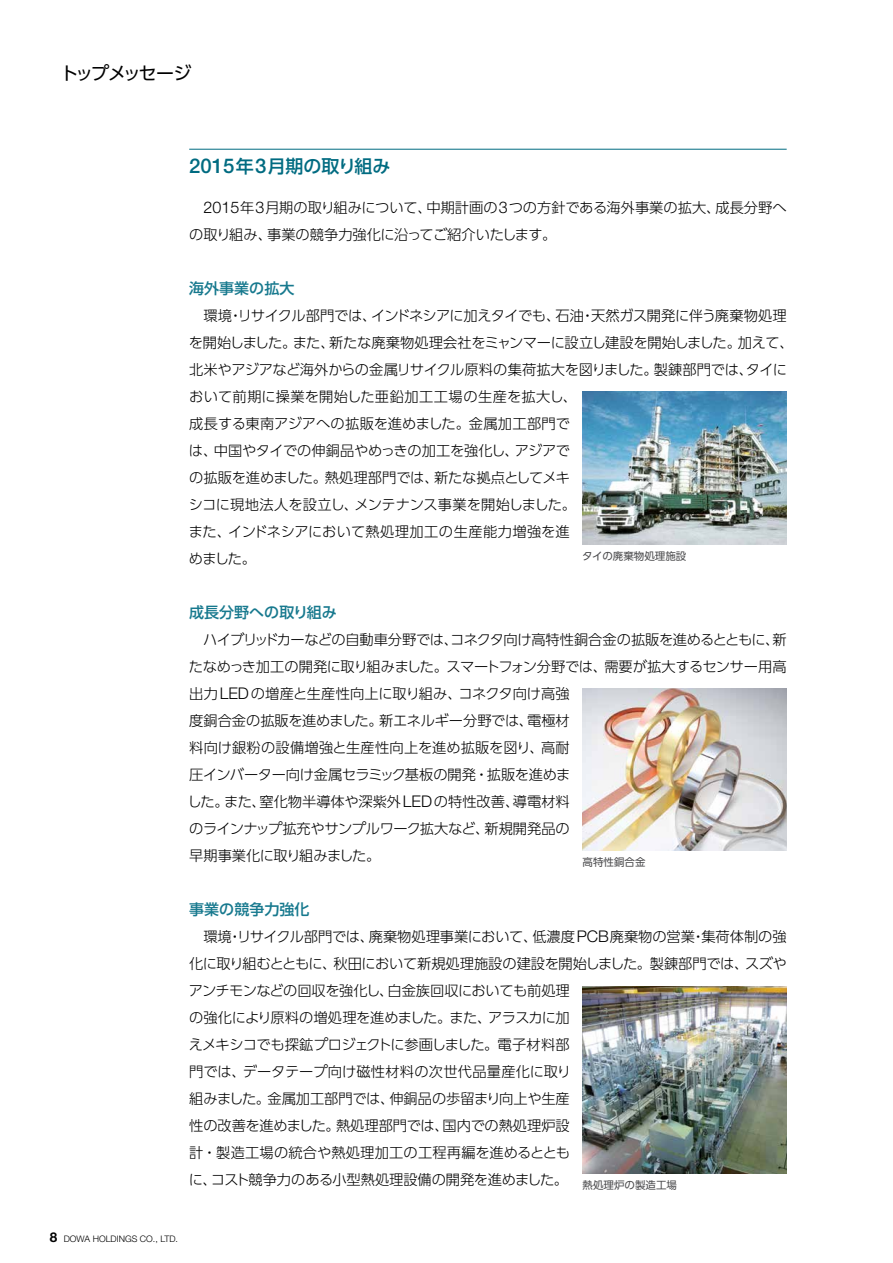
<style>
.page{position:relative;width:893px;height:1263px;background:#fff}
.page>*{position:absolute;margin:0;border:0;box-sizing:border-box;transform-origin:0 0}
.t1{font:500 18px "UD Shin Go Pro";letter-spacing:-.005em;color:#006b81}
.t2{font:18px "UD Shin Go Pro";letter-spacing:-.115em;color:#000}
.t3{font:500 15px "UD Shin Go Pro";color:#17798e}
.t4{font:300 14.25px/27px "UD Shin Go Pro";letter-spacing:-.01em;color:#000}
.t5{font:10.5px "UD Shin Go Pro";color:#4c4c4e}
.t6{font:300 9px "Helvetica Neue LT Std";color:#000}
.s1{font-family:"Helvetica Neue LT Std";font-size:20.4px}
.s2{font-family:"Helvetica Neue LT Std";font-size:16.05px}
.s3{font-weight:700;font-size:13.5px}
</style>
<div class="page">
<hr style="left:189px;top:149px;width:598px;height:1px;background:#006b81">
<img style="left:583px;top:689px;width:204px;height:161px">
<img style="left:583px;top:986px;width:204px;height:188px">
<img style="left:583px;top:391px;width:204px;height:153px">
<p class="t2" style="left:61px;top:58px;width:132px">トップメッセージ</p>
<p class="t1" style="left:189px;top:151px;width:203px"><span class="s1">2015</span>年<span class="s1">3</span>月期の取り組み</p>
<p class="t4" style="left:189px;top:193px;width:599px;text-indent:14px"><span class="s2">2015</span>年<span class="s2">3</span>月期の取り組みについて、中期計画の<span class="s2">3</span>つの方針である海外事業の拡大、成長分野への取り組み、事業の競争力強化に沿ってご紹介いたします。</p>
<p class="t3" style="left:189px;top:276px;width:107px">海外事業の拡大</p>
<p class="t4" style="left:189px;top:301px;width:607px">　環境・リサイクル部門では、インドネシアに加えタイでも、石油・天然ガス開発に伴う廃棄物処理を開始しました。また、新たな廃棄物処理会社をミャンマーに設立し建設を開始しました。加えて、北米やアジアなど海外からの金属リサイクル原料の集荷拡大を図りました。製錬部門では、タイにおいて前期に操業を開始した亜鉛加工工場の生産を拡大し、<br>成長する東南アジアへの拡販を進めました。金属加工部門で<br>は、中国やタイでの伸銅品やめっきの加工を強化し、アジアで<br>の拡販を進めました。熱処理部門では、新たな拠点としてメキ<br>シコに現地法人を設立し、メンテナンス事業を開始しました。<br>また、インドネシアにおいて熱処理加工の生産能力増強を進<br>めました。</p>
<p class="t5" style="left:582px;top:547px;width:106px">タイの廃棄物処理施設</p>
<p class="t3" style="left:189px;top:600px;width:149px">成長分野への取り組み</p>
<p class="t4" style="left:188px;top:625px;width:601px">　ハイブリッドカーなどの自動車分野では、コネクタ向け高特性銅合金の拡販を進めるとともに、新たなめっき加工の開発に取り組みました。スマートフォン分野では、需要が拡大するセンサー用高出力<span class="s2">LED</span>の増産と生産性向上に取り組み、コネクタ向け高強<br>度銅合金の拡販を進めました。新エネルギー分野では、電極材<br>料向け銀粉の設備増強と生産性向上を進め拡販を図り、高耐<br>圧インバーター向け金属セラミック基板の開発・拡販を進めま<br>した。また、窒化物半導体や深紫外<span class="s2">LED</span>の特性改善、導電材料<br>のラインナップ拡充やサンプルワーク拡大など、新規開発品の<br>早期事業化に取り組みました。</p>
<p class="t3" style="left:189px;top:897px;width:122px">事業の競争力強化</p>
<p class="t4" style="left:189px;top:922px;width:600px">　環境・リサイクル部門では、廃棄物処理事業において、低濃度<span class="s2">PCB</span>廃棄物の営業・集荷体制の強化に取り組むとともに、秋田において新規処理施設の建設を開始しました。製錬部門では、スズやアンチモンなどの回収を強化し、白金族回収においても前処理<br>の強化により原料の増処理を進めました。また、アラスカに加<br>えメキシコでも探鉱プロジェクトに参画しました。電子材料部<br>門では、データテープ向け磁性材料の次世代品量産化に取り<br>組みました。金属加工部門では、伸銅品の歩留まり向上や生産<br>性の改善を進めました。熱処理部門では、国内での熱処理炉設<br>計・製造工場の統合や熱処理加工の工程再編を進めるととも<br>に、コスト競争力のある小型熱処理設備の開発を進めました。</p>
<p class="t5" style="left:583px;top:854px;width:64px">高特性銅合金</p>
<p class="t5" style="left:583px;top:1177px;width:96px">熱処理炉の製造工場</p>
<p class="t6" style="left:50px;top:1233px;width:130px"><span class="s3">8</span> DOWA HOLDINGS CO., LTD.</p>
</div>
